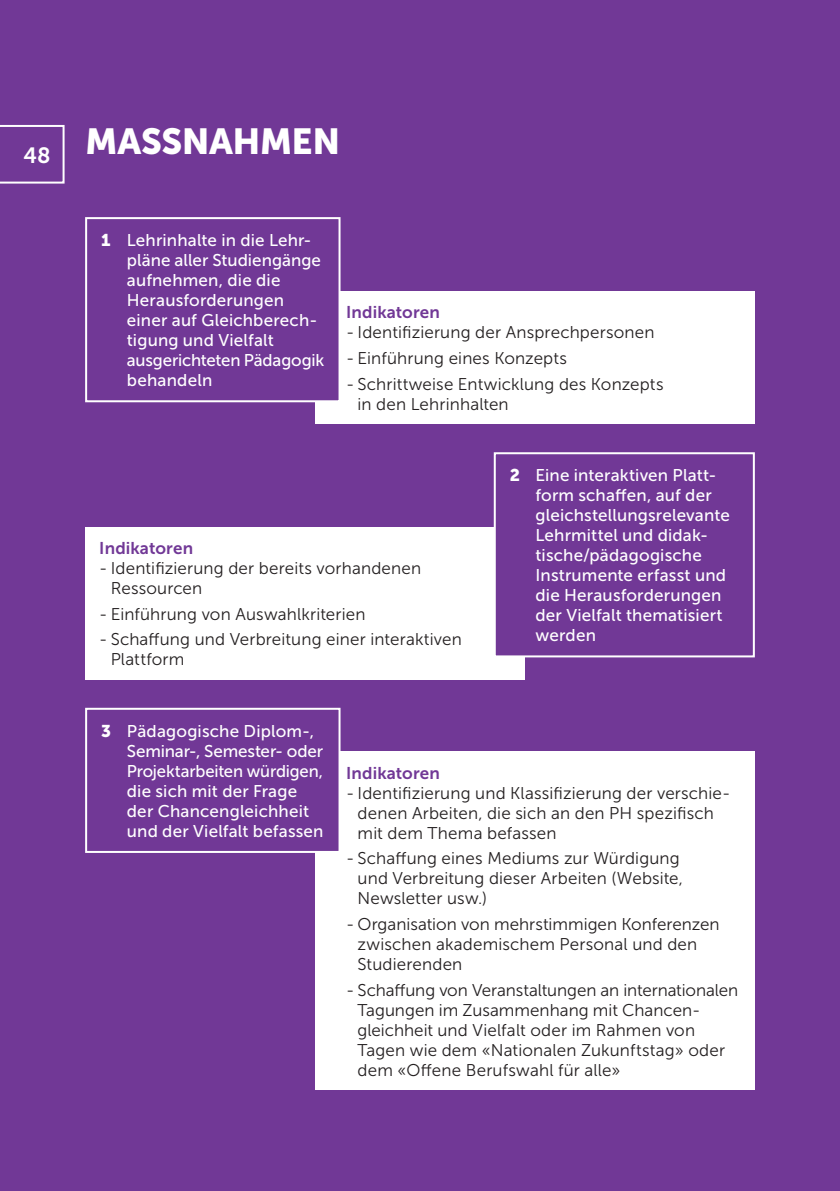
<style>
.page{position:relative;width:840px;height:1191px;background:#fff}
.page>*{position:absolute;margin:0;border:0;box-sizing:border-box;transform-origin:0 0}
.t1{font:36px "Museo Sans 900";letter-spacing:-.015em;color:#fff}
.t2{font:22px "Museo Sans 700";color:#fff}
.t3{font:17px/20px "Museo Sans 300";letter-spacing:.01em;color:#231f20}
.t4{font:17px/20px "Museo Sans 500";letter-spacing:.01em;color:#fff}
.t5{font:17px "Museo Sans 700";letter-spacing:.005em;color:#713896}
.s1{font-family:"Museo Sans 900"}
</style>
<div class="page">
<div style="left:0;top:0;width:839px;height:1191px;background:#713896"></div>
<div style="left:315px;top:291px;width:439px;height:133px;background:#fff"></div>
<div style="left:86px;top:218px;width:253px;height:183px;background:#713896"></div>
<div style="left:85px;top:217px;width:255px;height:185px;border:2px solid #fff"></div>
<div style="left:85px;top:527px;width:439px;height:152px;background:#fff"></div>
<div style="left:494px;top:453px;width:259px;height:203px;background:#713896"></div>
<div style="left:493px;top:452px;width:261px;height:205px;border:2px solid #fff"></div>
<div style="left:315px;top:752px;width:439px;height:338px;background:#fff"></div>
<div style="left:86px;top:709px;width:253px;height:143px;background:#713896"></div>
<div style="left:85px;top:708px;width:255px;height:145px;border:2px solid #fff"></div>
<svg style="left:0;top:125px;width:65px;height:59px"></svg>
<p class="t2" style="left:23px;top:143px;width:29px">48</p>
<h1 class="t1" style="left:85px;top:121px;width:256px">MASSNAHMEN</h1>
<p class="t4" style="left:127px;top:230px;width:199px;text-indent:-26px"><span class="s1">1</span> Lehrinhalte in die Lehr&shy;pläne aller Studiengänge aufnehmen, die die<br>Herausforderungen einer auf Gleichberech&shy;tigung und Vielfalt ausgerichteten Pädagogik behandeln</p>
<p class="t5" style="left:346px;top:303px;width:95px">Indikatoren</p>
<p class="t3" style="left:346px;top:322px;width:310px">- Identifizierung der Ansprechpersonen</p>
<p class="t3" style="left:346px;top:348px;width:222px">- Einführung eines Konzepts</p>
<p class="t3" style="left:357px;top:374px;width:307px;text-indent:-11px">- Schrittweise Entwicklung des Konzepts in den Lehrinhalten</p>
<p class="t5" style="left:99px;top:538px;width:95px">Indikatoren</p>
<p class="t3" style="left:111px;top:558px;width:312px;text-indent:-11px">- Identifizierung der bereits vorhandenen<br>Ressourcen</p>
<p class="t3" style="left:99px;top:604px;width:267px">- Einführung von Auswahlkriterien</p>
<p class="t3" style="left:111px;top:629px;width:352px;text-indent:-11px">- Schaffung und Verbreitung einer interaktiven<br>Plattform</p>
<p class="t4" style="left:535px;top:465px;width:196px;text-indent:-26px"><span class="s1">2</span> Eine interaktiven Platt&shy;form schaffen, auf der gleichstellungsrelevante<br>Lehrmittel und didak&shy;tische/pädagogische<br>Instrumente erfasst und die Herausforderungen der Vielfalt thematisiert werden</p>
<p class="t4" style="left:127px;top:721px;width:198px;text-indent:-26px"><span class="s1">3</span> Pädagogische Diplom-,<br>Seminar-, Semester- oder<br>Projektarbeiten würdigen, die sich mit der Frage der Chancengleichheit und der Vielfalt befassen</p>
<p class="t5" style="left:346px;top:763px;width:95px">Indikatoren</p>
<p class="t3" style="left:357px;top:783px;width:374px;text-indent:-11px">- Identifizierung und Klassifizierung der verschie&shy;denen Arbeiten, die sich an den PH spezifisch mit dem Thema befassen</p>
<p class="t3" style="left:357px;top:848px;width:327px;text-indent:-11px">- Schaffung eines Mediums zur Würdigung und Verbreitung dieser Arbeiten (Website,<br>Newsletter usw.)</p>
<p class="t3" style="left:357px;top:914px;width:363px;text-indent:-11px">- Organisation von mehrstimmigen Konferenzen zwischen akademischem Personal und den<br>Studierenden</p>
<p class="t3" style="left:357px;top:980px;width:382px;text-indent:-11px">- Schaffung von Veranstaltungen an internationalen Tagungen im Zusammenhang mit Chancen&shy;gleichheit und Vielfalt oder im Rahmen von Tagen wie dem «Nationalen Zukunftstag» oder dem «Offene Berufswahl für alle»</p>
</div>
